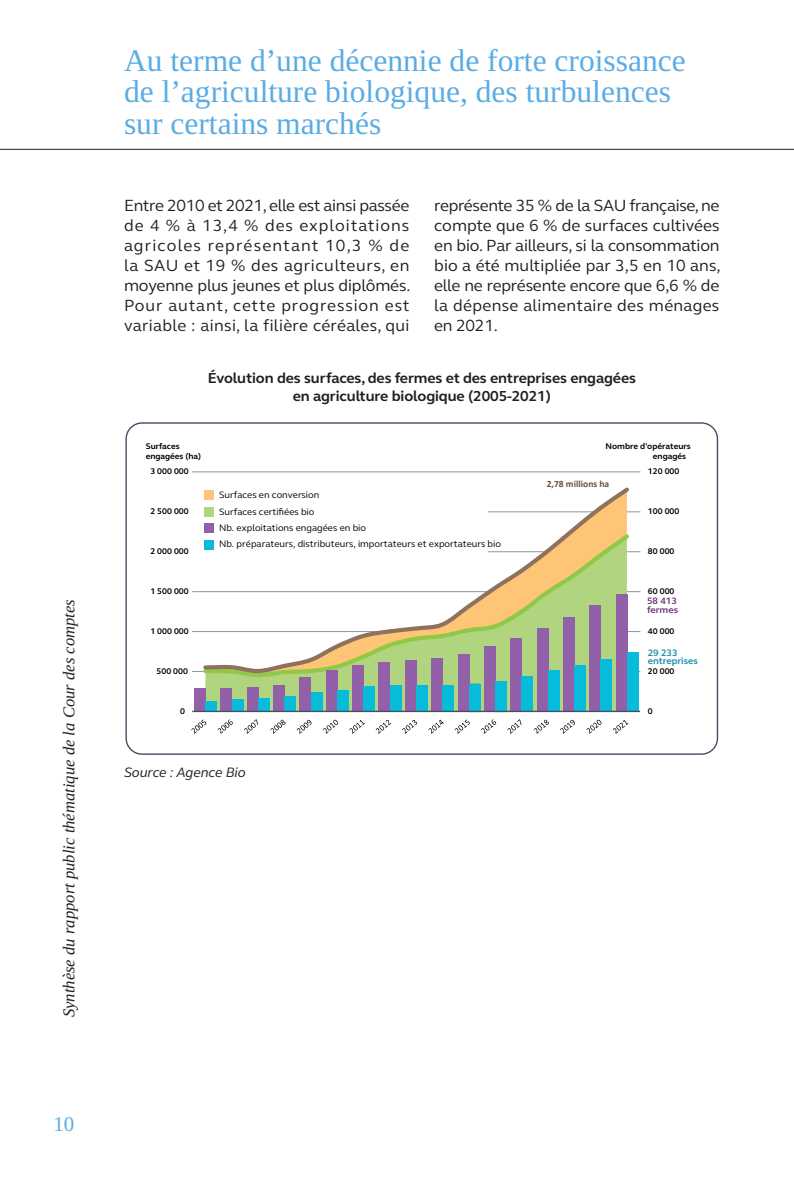
<style>
.page{position:relative;width:794px;height:1191px;background:#fff}
.page>*{position:absolute;margin:0;border:0;box-sizing:border-box;transform-origin:0 0}
.En-Tête_page_Paire{font:31.5px/31.5px "Liberation Serif";color:#5aace5}
.t1{font:21px "Liberation Serif";color:#5aace5}
.Texte{font:16.62px/19.9px "FS Elliot";letter-spacing:.02em;color:#231f20;text-align:justify}
.t2{font:italic 16.62px "Liberation Serif";color:#231f20}
.Titre_Image_Tableau{font:700 14.88px/17.8px "FS Elliot";letter-spacing:-.005em;color:#231f20;text-align:center}
.Sources__2_colonnes{font:italic 14px "FS Elliot";letter-spacing:-.005em;color:#231f20}
.t3{font:9.62px/16.3px "FS Elliot";color:#000001}
.t4{font:700 9.62px/8.4px "FS Elliot";color:#1f8fa9}
.t5{font:700 9.62px "Calibri";color:#684e3a}
.t6{font:700 9.62px/8.4px "FS Elliot";color:#6e3b7d}
.t7{font:700 8.58px/10.3px "FS Elliot";color:#000001}
</style>
<div class="page">
<hr style="left:0;top:149px;width:794px;height:1px;background:#231f20">
<hr style="left:192px;top:471px;width:448px;height:1px;background:#9199aa">
<hr style="left:192px;top:511px;width:448px;height:1px;background:#9199aa">
<hr style="left:192px;top:551px;width:448px;height:1px;background:#9199aa">
<hr style="left:192px;top:591px;width:448px;height:1px;background:#9199aa">
<hr style="left:192px;top:631px;width:448px;height:1px;background:#9199aa">
<hr style="left:192px;top:671px;width:448px;height:1px;background:#9199aa">
<svg style="left:205px;top:679px;width:411px;height:31px;background:#a4cf85"></svg>
<svg style="left:201px;top:487px;width:432px;height:188px"></svg>
<svg style="left:191px;top:719px;width:15px;height:14px"></svg>
<svg style="left:218px;top:719px;width:15px;height:14px"></svg>
<svg style="left:244px;top:719px;width:14px;height:14px"></svg>
<svg style="left:270px;top:719px;width:15px;height:14px"></svg>
<svg style="left:297px;top:720px;width:14px;height:13px"></svg>
<svg style="left:323px;top:719px;width:15px;height:14px"></svg>
<svg style="left:349px;top:720px;width:16px;height:13px"></svg>
<svg style="left:376px;top:720px;width:15px;height:13px"></svg>
<svg style="left:402px;top:720px;width:15px;height:13px"></svg>
<svg style="left:428px;top:719px;width:15px;height:14px"></svg>
<svg style="left:455px;top:719px;width:15px;height:14px"></svg>
<svg style="left:481px;top:719px;width:15px;height:14px"></svg>
<svg style="left:507px;top:719px;width:14px;height:14px"></svg>
<svg style="left:534px;top:719px;width:15px;height:14px"></svg>
<svg style="left:560px;top:720px;width:15px;height:13px"></svg>
<svg style="left:586px;top:719px;width:15px;height:14px"></svg>
<svg style="left:613px;top:720px;width:15px;height:13px"></svg>
<div style="left:190px;top:487px;width:297px;height:65px;background:#fff"></div>
<div style="left:204px;top:490px;width:10px;height:10px;background:#fdc575"></div>
<div style="left:204px;top:507px;width:10px;height:10px;background:#b0d57e"></div>
<div style="left:204px;top:539px;width:10px;height:10px;background:#07bbda"></div>
<div style="left:204px;top:523px;width:10px;height:9px;background:#9160a8"></div>
<div style="left:194px;top:688px;width:12px;height:23px;background:#9160a8"></div>
<div style="left:206px;top:700px;width:11px;height:11px;background:#07bbda"></div>
<div style="left:221px;top:688px;width:11px;height:23px;background:#9160a8"></div>
<div style="left:232px;top:699px;width:11px;height:12px;background:#07bbda"></div>
<div style="left:247px;top:687px;width:11px;height:24px;background:#9160a8"></div>
<div style="left:258px;top:698px;width:11px;height:13px;background:#07bbda"></div>
<div style="left:273px;top:684px;width:12px;height:27px;background:#9160a8"></div>
<div style="left:285px;top:695px;width:11px;height:16px;background:#07bbda"></div>
<div style="left:300px;top:677px;width:11px;height:34px;background:#9160a8"></div>
<div style="left:311px;top:692px;width:11px;height:19px;background:#07bbda"></div>
<div style="left:326px;top:670px;width:11px;height:41px;background:#9160a8"></div>
<div style="left:337px;top:690px;width:11px;height:21px;background:#07bbda"></div>
<div style="left:352px;top:665px;width:12px;height:46px;background:#9160a8"></div>
<div style="left:364px;top:686px;width:11px;height:25px;background:#07bbda"></div>
<div style="left:379px;top:662px;width:11px;height:49px;background:#9160a8"></div>
<div style="left:390px;top:685px;width:11px;height:26px;background:#07bbda"></div>
<div style="left:405px;top:660px;width:11px;height:51px;background:#9160a8"></div>
<div style="left:416px;top:685px;width:11px;height:26px;background:#07bbda"></div>
<div style="left:431px;top:658px;width:12px;height:53px;background:#9160a8"></div>
<div style="left:443px;top:685px;width:11px;height:26px;background:#07bbda"></div>
<div style="left:458px;top:653px;width:11px;height:58px;background:#9160a8"></div>
<div style="left:469px;top:684px;width:11px;height:27px;background:#07bbda"></div>
<div style="left:484px;top:646px;width:11px;height:65px;background:#9160a8"></div>
<div style="left:495px;top:681px;width:11px;height:30px;background:#07bbda"></div>
<div style="left:510px;top:638px;width:12px;height:73px;background:#9160a8"></div>
<div style="left:522px;top:676px;width:11px;height:35px;background:#07bbda"></div>
<div style="left:537px;top:628px;width:11px;height:83px;background:#9160a8"></div>
<div style="left:548px;top:670px;width:11px;height:41px;background:#07bbda"></div>
<div style="left:563px;top:617px;width:11px;height:94px;background:#9160a8"></div>
<div style="left:574px;top:664px;width:11px;height:47px;background:#07bbda"></div>
<div style="left:589px;top:605px;width:12px;height:106px;background:#9160a8"></div>
<div style="left:601px;top:659px;width:11px;height:52px;background:#07bbda"></div>
<div style="left:616px;top:594px;width:11px;height:117px;background:#9160a8"></div>
<div style="left:627px;top:652px;width:11px;height:59px;background:#07bbda"></div>
<hr style="left:192px;top:710px;width:448px;height:2px;background:#434f63">
<p class="t2" style="left:58px;top:1017px;width:419px;rotate:-90deg">Synthèse du rapport public thématique de la Cour des comptes</p>
<p class="t1" style="left:53px;top:1110px;width:22px">10</p>
<p class="En-Tête_page_Paire" style="left:124px;top:45px;width:563px">Au terme d’une décennie de forte croissance de l’agriculture biologique, des turbulences sur certains marchés</p>
<p class="Texte" style="left:124px;top:195px;width:287px">Entre 2010 et 2021, elle est ainsi passée de 4 % à 13,4 % des exploitations agricoles représentant 10,3 % de la SAU et 19 % des agriculteurs, en moyenne plus jeunes et plus diplômés.<br>Pour autant, cette progression est variable : ainsi, la filière céréales, qui</p>
<p class="Texte" style="left:434px;top:195px;width:288px">représente 35 % de la SAU française, ne compte que 6 % de surfaces cultivées en bio. Par ailleurs, si la consommation bio a été multipliée par 3,5 en 10 ans, elle ne représente encore que 6,6 % de la dépense alimentaire des ménages en 2021.</p>
<p class="Titre_Image_Tableau" style="left:208px;top:369px;width:430px">Évolution des surfaces, des fermes et des entreprises engagées en agriculture biologique (2005-2021)</p>
<p class="t7" style="left:146px;top:441px;width:57px">Surfaces engagées (ha)</p>
<p class="t7" style="left:150px;top:466px;width:40px">3 000 000</p>
<p class="t7" style="left:653px;top:441px;width:39px;text-indent:-47px">Nombre d'opérateurs engagés</p>
<p class="t5" style="left:547px;top:477px;width:64px">2,78 millions ha</p>
<p class="t7" style="left:648px;top:466px;width:33px">120 000</p>
<p class="t7" style="left:150px;top:506px;width:40px">2 500 000</p>
<p class="t7" style="left:150px;top:546px;width:40px">2 000 000</p>
<p class="t3" style="left:219px;top:486px;width:283px">Surfaces en conversion<br>Surfaces certifiées bio<br>Nb. exploitations engagées en bio<br>Nb. préparateurs, distributeurs, importateurs et exportateurs bio</p>
<p class="t7" style="left:648px;top:506px;width:33px">100 000</p>
<p class="t7" style="left:648px;top:546px;width:28px">80 000</p>
<p class="t7" style="left:150px;top:586px;width:40px">1 500 000</p>
<p class="t7" style="left:648px;top:586px;width:28px">60 000</p>
<p class="t7" style="left:150px;top:626px;width:40px">1 000 000</p>
<p class="t7" style="left:157px;top:665px;width:33px">500 000</p>
<p class="t6" style="left:647px;top:596px;width:33px">58 413 fermes</p>
<p class="t4" style="left:647px;top:648px;width:52px">29 233 entreprises</p>
<p class="t7" style="left:648px;top:626px;width:28px">40 000</p>
<p class="t7" style="left:648px;top:665px;width:28px">20 000</p>
<p class="t7" style="left:180px;top:705px;width:6px">0</p>
<p class="t7" style="left:648px;top:705px;width:6px">0</p>
<p class="Sources__2_colonnes" style="left:124px;top:762px;width:123px">Source : Agence Bio</p>
</div>
